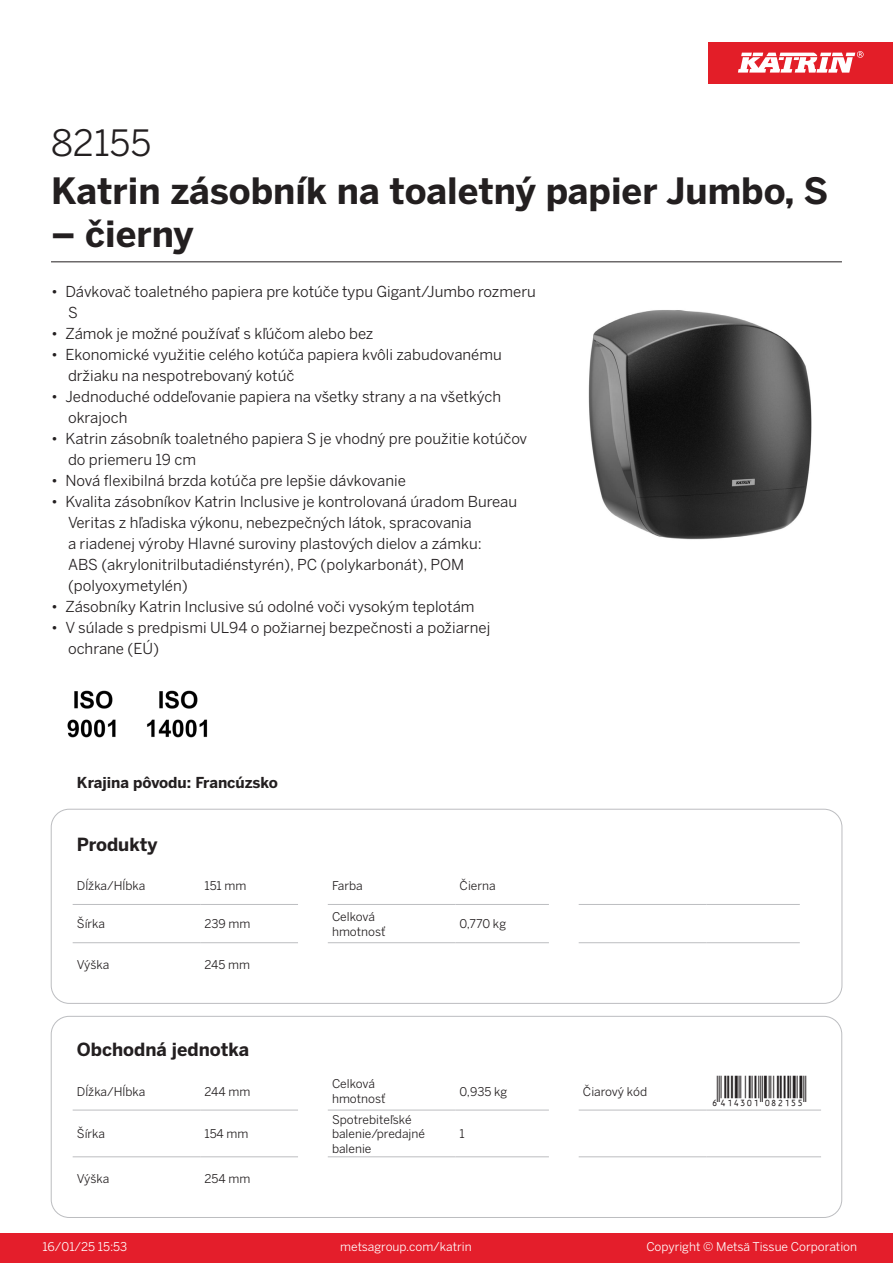
<style>
.page{position:relative;width:893px;height:1263px;background:#fff}
.page>*{position:absolute;margin:0;border:0;box-sizing:border-box;transform-origin:0 0}
.Product_Name{font:700 36px "Benton Sans";color:#231f20}
.External_material_co{font:36px "Benton Sans";color:#231f20}
.T_EAN{font:30px "Viisas EAN Matala";color:#231f20}
.T_TableHeader{font:700 18px "Benton Sans";color:#231f20}
.MarketingBullets{font:15px/21px "Benton Sans";color:#231f20}
.Country_of_Origin{font:700 15px "Benton Sans";color:#231f20}
.T_TableBody{font:12px/14.4px "Benton Sans";color:#231f20}
.t1{font:12px "Benton Sans";color:#fff}
</style>
<div class="page">
<div style="left:0;top:1233px;width:893px;height:30px;background:#e41e2b"></div>
<div style="left:708px;top:43px;width:185px;height:41px;background:#e31e28"></div>
<svg style="left:738px;top:51px;width:126px;height:22px"></svg>
<hr style="left:73px;top:904px;width:127px;height:1px;background:#bcbdc0">
<hr style="left:200px;top:904px;width:98px;height:1px;background:#bcbdc0">
<hr style="left:328px;top:904px;width:127px;height:1px;background:#bcbdc0">
<hr style="left:455px;top:904px;width:94px;height:1px;background:#bcbdc0">
<hr style="left:579px;top:904px;width:127px;height:1px;background:#bcbdc0">
<hr style="left:706px;top:904px;width:94px;height:1px;background:#bcbdc0">
<hr style="left:73px;top:942px;width:127px;height:1px;background:#bcbdc0">
<hr style="left:200px;top:942px;width:98px;height:1px;background:#bcbdc0">
<hr style="left:328px;top:942px;width:127px;height:1px;background:#bcbdc0">
<hr style="left:455px;top:942px;width:94px;height:1px;background:#bcbdc0">
<hr style="left:579px;top:942px;width:127px;height:1px;background:#bcbdc0">
<hr style="left:706px;top:942px;width:94px;height:1px;background:#bcbdc0">
<div style="left:51px;top:809px;width:791px;height:194px;border:1px solid #bcbdc0;border-radius:18px"></div>
<hr style="left:73px;top:1110px;width:127px;height:1px;background:#bcbdc0">
<hr style="left:200px;top:1110px;width:98px;height:1px;background:#bcbdc0">
<hr style="left:328px;top:1110px;width:127px;height:1px;background:#bcbdc0">
<hr style="left:455px;top:1110px;width:94px;height:1px;background:#bcbdc0">
<hr style="left:579px;top:1110px;width:127px;height:1px;background:#bcbdc0">
<hr style="left:706px;top:1110px;width:115px;height:1px;background:#bcbdc0">
<hr style="left:73px;top:1156px;width:127px;height:1px;background:#bcbdc0">
<hr style="left:200px;top:1156px;width:98px;height:1px;background:#bcbdc0">
<hr style="left:328px;top:1156px;width:127px;height:1px;background:#bcbdc0">
<hr style="left:455px;top:1156px;width:94px;height:1px;background:#bcbdc0">
<hr style="left:579px;top:1156px;width:127px;height:1px;background:#bcbdc0">
<hr style="left:706px;top:1156px;width:115px;height:1px;background:#bcbdc0">
<div style="left:51px;top:1016px;width:791px;height:202px;border:1px solid #bcbdc0;border-radius:18px"></div>
<img style="left:588px;top:310px;width:224px;height:230px">
<img style="left:67px;top:690px;width:49px;height:48px">
<img style="left:147px;top:690px;width:61px;height:48px">
<hr style="left:51px;top:261px;width:791px;height:1px;background:#231f20">
<p class="External_material_co" style="left:51px;top:121px;width:102px">82155</p>
<p class="Product_Name" style="left:51px;top:168px;width:779px">Katrin zásobník na toaletný papier Jumbo, S</p>
<p class="Product_Name" style="left:51px;top:211px;width:144px">– čierny</p>
<p class="MarketingBullets" style="left:68px;top:281px;width:469px;text-indent:-17px">• Dávkovač toaletného papiera pre kotúče typu Gigant/Jumbo rozmeru<br>S</p>
<p class="MarketingBullets" style="left:51px;top:323px;width:324px">• Zámok je možné používať s kľúčom alebo bez</p>
<p class="MarketingBullets" style="left:68px;top:344px;width:435px;text-indent:-17px">• Ekonomické využitie celého kotúča papiera kvôli zabudovanému držiaku na nespotrebovaný kotúč</p>
<p class="MarketingBullets" style="left:68px;top:386px;width:434px;text-indent:-17px">• Jednoduché oddeľovanie papiera na všetky strany a na všetkých okrajoch</p>
<p class="MarketingBullets" style="left:68px;top:428px;width:461px;text-indent:-17px">• Katrin zásobník toaletného papiera S je vhodný pre použitie kotúčov do priemeru 19 cm</p>
<p class="MarketingBullets" style="left:51px;top:470px;width:356px">• Nová flexibilná brzda kotúča pre lepšie dávkovanie</p>
<p class="MarketingBullets" style="left:68px;top:491px;width:451px;text-indent:-17px">• Kvalita zásobníkov Katrin Inclusive je kontrolovaná úradom Bureau Veritas z hľadiska výkonu, nebezpečných látok, spracovania<br>a riadenej výroby Hlavné suroviny plastových dielov a zámku:<br>ABS (akrylonitrilbutadiénstyrén), PC (polykarbonát), POM (polyoxymetylén)</p>
<p class="MarketingBullets" style="left:51px;top:596px;width:425px">• Zásobníky Katrin Inclusive sú odolné voči vysokým teplotám</p>
<p class="MarketingBullets" style="left:68px;top:617px;width:424px;text-indent:-17px">• V súlade s predpismi UL94 o požiarnej bezpečnosti a požiarnej ochrane (EÚ)</p>
<p class="Country_of_Origin" style="left:77px;top:773px;width:203px">Krajina pôvodu: Francúzsko</p>
<p class="T_TableHeader" style="left:77px;top:833px;width:82px">Produkty</p>
<p class="T_TableBody" style="left:77px;top:878px;width:70px">Dĺžka/Hĺbka</p>
<p class="T_TableBody" style="left:204px;top:878px;width:43px">151 mm</p>
<p class="T_TableBody" style="left:332px;top:878px;width:32px">Farba</p>
<p class="T_TableBody" style="left:460px;top:878px;width:38px">Čierna</p>
<p class="T_TableBody" style="left:77px;top:917px;width:30px">Šírka</p>
<p class="T_TableBody" style="left:204px;top:917px;width:48px">239 mm</p>
<p class="T_TableBody" style="left:332px;top:909px;width:44px">Celková</p>
<p class="T_TableBody" style="left:332px;top:924px;width:55px">hmotnosť</p>
<p class="T_TableBody" style="left:460px;top:917px;width:48px">0,770 kg</p>
<p class="T_TableBody" style="left:77px;top:957px;width:34px">Výška</p>
<p class="T_TableBody" style="left:204px;top:957px;width:47px">245 mm</p>
<p class="T_TableHeader" style="left:77px;top:1038px;width:174px">Obchodná jednotka</p>
<p class="T_TableBody" style="left:77px;top:1084px;width:70px">Dĺžka/Hĺbka</p>
<p class="T_TableBody" style="left:204px;top:1084px;width:47px">244 mm</p>
<p class="T_TableBody" style="left:77px;top:1126px;width:30px">Šírka</p>
<p class="T_TableBody" style="left:204px;top:1126px;width:46px">154 mm</p>
<p class="T_TableBody" style="left:77px;top:1171px;width:34px">Výška</p>
<p class="T_TableBody" style="left:204px;top:1171px;width:47px">254 mm</p>
<p class="T_TableBody" style="left:332px;top:1077px;width:44px">Celková</p>
<p class="T_TableBody" style="left:332px;top:1091px;width:55px">hmotnosť</p>
<p class="T_TableBody" style="left:332px;top:1112px;width:94px">Spotrebiteľské balenie/predajné balenie</p>
<p class="T_TableBody" style="left:460px;top:1084px;width:49px">0,935 kg</p>
<p class="T_TableBody" style="left:583px;top:1084px;width:66px">Čiarový kód</p>
<p class="T_EAN" style="left:710px;top:1075px;width:97px">*6414301082155*</p>
<p class="T_TableBody" style="left:460px;top:1126px;width:7px">1</p>
<p class="t1" style="left:43px;top:1239px;width:86px">16/01/25 15:53</p>
<p class="t1" style="left:340px;top:1239px;width:133px">metsagroup.com/katrin</p>
<p class="t1" style="left:646px;top:1239px;width:212px">Copyright © Metsä Tissue Corporation</p>
</div>
